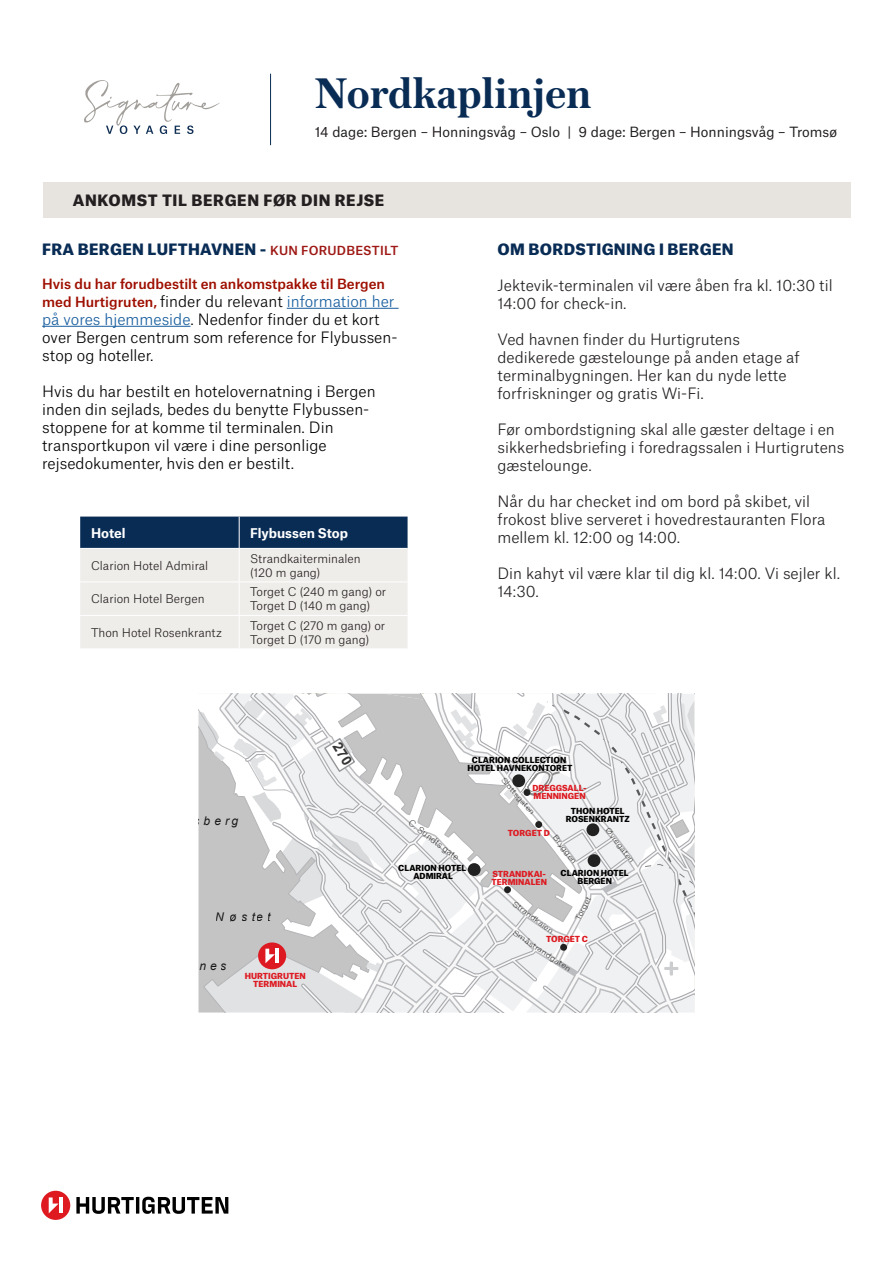
<style>
.page{position:relative;width:893px;height:1263px;background:#fff}
.page>*{position:absolute;margin:0;border:0;box-sizing:border-box;transform-origin:0 0}
.t1{font:600 45px "Austin Text";color:#092c55}
.t2{font:300 15px/18px "Atlas Grotesk";color:#231f20}
.t3{font:300 15px/18px "Atlas Grotesk";color:#000}
.t4{font:900 15px "Atlas Grotesk";letter-spacing:.02em;color:#092c55}
.t5{font:900 15px "Atlas Grotesk";letter-spacing:.04em;color:#231f20}
.t6{font:13.5px "Atlas Grotesk";color:#231f20}
.t7{font:500 13.5px "Atlas Grotesk";color:#9e0f00}
.t8{font:700 12.9px "Atlas Grotesk";color:#fff}
.t9{font:italic 12px "Arial";letter-spacing:.34em;color:#191919}
.t10{font:300 11.55px/13.8px "Atlas Grotesk";color:#231f20}
.t11{font:100 8.55px "Atlas Grotesk";color:#1d1d1b}
.t12{font:900 7.95px/7.9px "Atlas Grotesk";color:#000;text-align:center}
.t13{font:900 7.95px/7.9px "Atlas Grotesk";color:#dd1a21}
.t14{font:100 7.05px "Atlas Grotesk";color:#1d1d1b;scale:1.25 1}
.s1{font-weight:500;font-size:12px;color:#9e1915}
.s2{font-weight:500;font-size:13.5px;color:#9e0f00}
.s3{color:#175d9e}
</style>
<div class="page">
<hr style="left:270px;top:74px;width:1px;height:71px;background:#092c55">
<div style="left:43px;top:182px;width:807px;height:36px;background:#e7e4e0"></div>
<hr style="left:287px;top:308px;width:112px;height:1px;background:#175d9e">
<hr style="left:42px;top:326px;width:149px;height:1px;background:#175d9e">
<svg style="left:80px;top:517px;width:328px;height:131px;background:#b7bec6"></svg>
<hr style="left:239px;top:517px;width:1px;height:31px;background:#fff">
<hr style="left:80px;top:548px;width:159px;height:1px;background:#fff">
<hr style="left:239px;top:548px;width:169px;height:1px;background:#fff">
<hr style="left:239px;top:549px;width:1px;height:33px;background:#fff">
<hr style="left:80px;top:582px;width:159px;height:1px;background:#fff">
<hr style="left:239px;top:582px;width:169px;height:1px;background:#fff">
<hr style="left:239px;top:582px;width:1px;height:33px;background:#fff">
<hr style="left:80px;top:615px;width:159px;height:1px;background:#fff">
<hr style="left:239px;top:615px;width:169px;height:1px;background:#fff">
<hr style="left:239px;top:616px;width:1px;height:33px;background:#fff">
<div style="left:41px;top:1191px;width:29px;height:29px;background:#de1920;border-radius:50%"></div>
<hr style="left:59px;top:1197px;width:4px;height:16px;background:#fff">
<svg style="left:49px;top:1197px;width:10px;height:16px"></svg>
<svg style="left:76px;top:1197px;width:152px;height:17px"></svg>
<svg style="left:84px;top:80px;width:136px;height:54px"></svg>
<svg style="left:199px;top:694px;width:496px;height:319px"></svg>
<p class="t1" style="left:315px;top:62px;width:278px">Nordkaplinjen</p>
<p class="t6" style="left:315px;top:121px;width:524px">14 dage: Bergen – Honningsvåg – Oslo | 9 dage: Bergen – Honningsvåg – Tromsø</p>
<p class="t5" style="left:73px;top:187px;width:313px">ANKOMST TIL BERGEN FØR DIN REJSE</p>
<p class="t4" style="left:42px;top:236px;width:358px">FRA BERGEN LUFTHAVNEN - <span class="s1">KUN FORUDBESTILT</span></p>
<p class="t7" style="left:42px;top:273px;width:344px">Hvis du har forudbestilt en ankomstpakke til Bergen</p>
<p class="t3" style="left:42px;top:291px;width:357px"><span class="s2">med Hurtigruten,</span> finder du relevant <span class="s3">information her på vores hjemmeside</span>. Nedenfor finder du et kort over Bergen centrum som reference for Flybussen&shy;stop og hoteller.</p>
<p class="t3" style="left:42px;top:381px;width:335px">Hvis du har bestilt en hotelovernatning i Bergen inden din sejlads, bedes du benytte Flybussen&shy;stoppene for at komme til terminalen. Din transportkupon vil være i dine personlige rejsedokumenter, hvis den er bestilt.</p>
<p class="t8" style="left:91px;top:522px;width:36px">Hotel</p>
<p class="t8" style="left:250px;top:522px;width:100px">Flybussen Stop</p>
<p class="t10" style="left:91px;top:557px;width:119px">Clarion Hotel Admiral</p>
<p class="t10" style="left:250px;top:550px;width:112px">Strandkaiterminalen (120 m gang)</p>
<p class="t10" style="left:91px;top:591px;width:115px">Clarion Hotel Bergen</p>
<p class="t10" style="left:250px;top:584px;width:138px">Torget C (240 m gang) or<br>Torget D (140 m gang)</p>
<p class="t10" style="left:91px;top:624px;width:132px">Thon Hotel Rosenkrantz</p>
<p class="t10" style="left:250px;top:617px;width:137px">Torget C (270 m gang) or<br>Torget D (170 m gang)</p>
<p class="t9" style="left:226px;top:583px;width:157px">Skoltegrunnskaien</p>
<p class="t4" style="left:497px;top:236px;width:238px">OM BORDSTIGNING I BERGEN</p>
<p class="t2" style="left:497px;top:274px;width:337px">Jektevik-terminalen vil være åben fra kl. 10:30 til<br>14:00 for check-in.</p>
<p class="t2" style="left:497px;top:328px;width:304px">Ved havnen finder du Hurtigrutens dedikerede gæstelounge på anden etage af terminalbygningen. Her kan du nyde lette forfriskninger og gratis Wi-Fi.</p>
<p class="t2" style="left:497px;top:418px;width:348px">Før ombordstigning skal alle gæster deltage i en sikkerhedsbriefing i foredragssalen i Hurtigrutens gæstelounge.</p>
<p class="t2" style="left:497px;top:490px;width:329px">Når du har checket ind om bord på skibet, vil frokost blive serveret i hovedrestauranten Flora mellem kl. 12:00 og 14:00.</p>
<p class="t2" style="left:497px;top:562px;width:344px">Din kahyt vil være klar til dig kl. 14:00. Vi sejler kl.<br>14:30.</p>
<p class="t12" style="left:467px;top:755px;width:107px">CLARION COLLECTION<br>HOTEL HAVNEKONTORET</p>
<p class="t9" style="left:216px;top:909px;width:57px">Nøstet</p>
<p class="t9" style="left:166px;top:958px;width:63px">Sydnes</p>
<p class="t13" style="left:245px;top:972px;width:62px;text-align:center">HURTIGRUTEN<br>TERMINAL</p>
<p class="t11" style="left:414px;top:816px;width:62px;rotate:37deg">C. Sundts gate</p>
<p class="t12" style="left:398px;top:863px;width:70px">CLARION HOTEL<br>ADMIRAL</p>
<p class="t14" style="left:507px;top:774px;width:39px;rotate:49deg">Slottsgaten</p>
<p class="t13" style="left:532px;top:783px;width:56px">DREGGSALL-<br>MENNINGEN</p>
<p class="t13" style="left:508px;top:828px;width:43px">TORGET D</p>
<p class="t13" style="left:491px;top:869px;width:57px">STRANDKAI-<br>TERMINALEN</p>
<p class="t12" style="left:566px;top:806px;width:66px">THON HOTEL<br>ROSENKRANTZ</p>
<p class="t14" style="left:559px;top:832px;width:29px;rotate:52deg">Bryggen</p>
<p class="t14" style="left:611px;top:825px;width:35px;rotate:52deg">Øvregaten</p>
<p class="t12" style="left:561px;top:868px;width:70px">CLARION HOTEL<br>BERGEN</p>
<p class="t14" style="left:572px;top:917px;width:22px;rotate:-63deg">Torget</p>
<p class="t13" style="left:546px;top:934px;width:43px">TORGET C</p>
<p class="t14" style="left:517px;top:898px;width:41px;rotate:37deg">Strandkaien</p>
<p class="t14" style="left:516px;top:927px;width:56px;rotate:33deg">Småstrandgaten</p>
</div>
